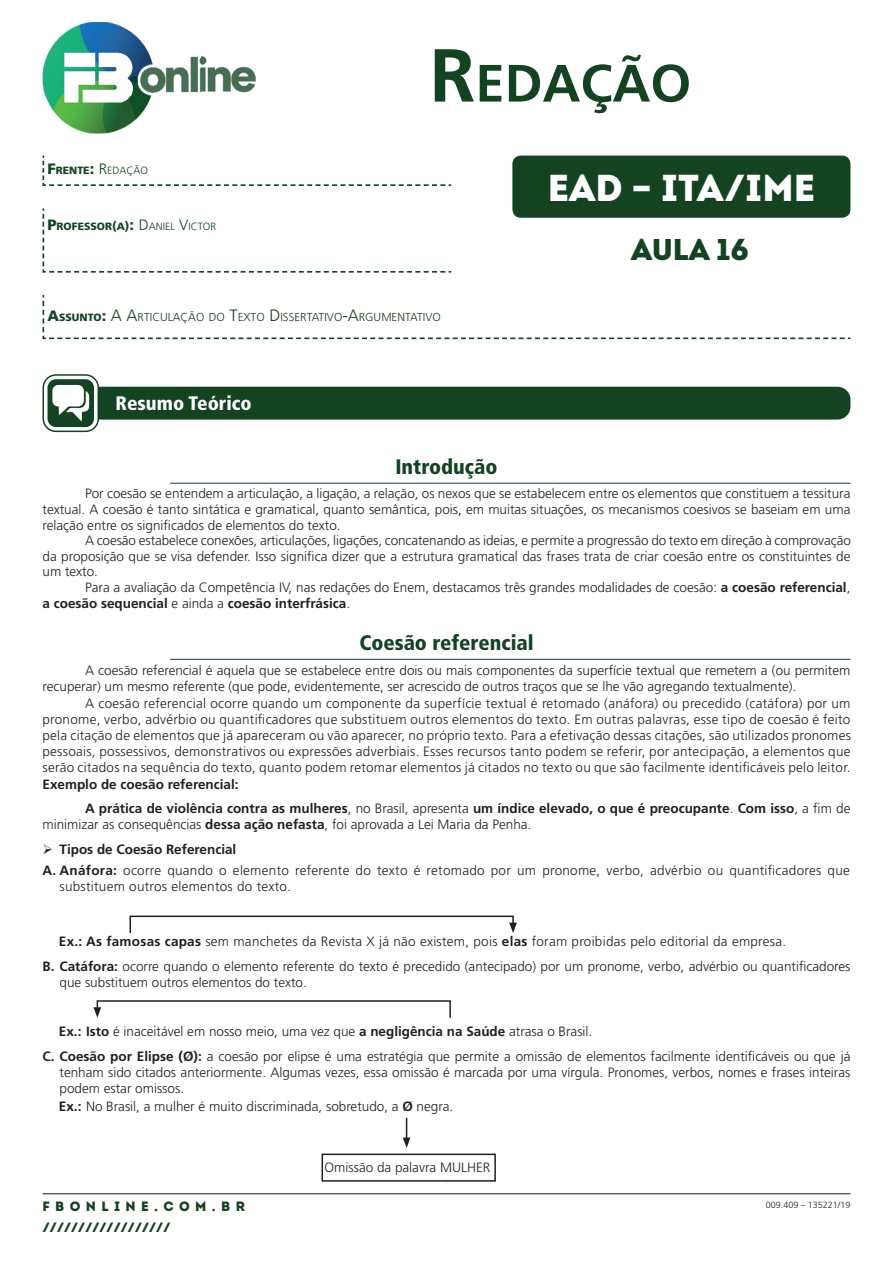
<style>
.page{position:relative;width:893px;height:1263px;background:#fff}
.page>*{position:absolute;margin:0;border:0;box-sizing:border-box;transform-origin:0 0}
.t1{font:700 52.5px "Frutiger";color:#144322}
.t2{font:900 37.5px "Intro";color:#fff}
.t3{font:900 30px "Intro";color:#144322}
.t4{font:900 condensed 21px "Frutiger";color:#144322}
.t5{font:900 condensed 19.5px "Frutiger";color:#fff}
.t6{font:300 13.5px/16.2px "Frutiger";color:#231f20}
.t7{font:300 13.5px/20.4px "Frutiger";letter-spacing:.02em;color:#231f20}
.t8{font:700 13.5px/24.8px "Frutiger";color:#231f20}
.t9{font:13.5px "Intro Black Caps";color:#144322}
.t10{font:900 13.5px "Intro";letter-spacing:.4em;color:#144322}
.t11{font:300 11.55px "Frutiger";color:#144322}
.t12{font:300 10.5px "Frutiger";color:#144322}
.t13{font:300 9px "Frutiger";color:#231f20}
.s1{font-weight:900;font-size:15px}
.s2{font-weight:900}
.s3{font-size:15px}
.s4{font-weight:900;font-size:12px}
.s5{font-size:75px}
.s6{font-style:inherit}
.s7{font-weight:900;font-size:10.5px}
.s8{font-size:16.5px}
.s9{font-weight:700}
.s10{font-weight:300}
</style>
<div class="page">
<svg style="left:42px;top:208px;width:410px;height:65px"></svg>
<svg style="left:42px;top:294px;width:809px;height:46px"></svg>
<svg style="left:42px;top:155px;width:410px;height:31px"></svg>
<img style="left:43px;top:22px;width:212px;height:111px">
<div style="left:512px;top:156px;width:338px;height:62px;background:#144322;border-radius:9px"></div>
<hr style="left:43px;top:1193px;width:807px;height:1px;background:#231f20">
<hr style="left:170px;top:483px;width:680px;height:1px;background:#144322">
<hr style="left:170px;top:659px;width:680px;height:1px;background:#144322">
<div style="left:78px;top:387px;width:772px;height:33px;background:#144322;border-radius:13px"></div>
<svg style="left:43px;top:375px;width:55px;height:56px"></svg>
<div style="left:43px;top:374px;width:56px;height:58px;border:2px solid #144322;border-radius:13px"></div>
<div style="left:48px;top:379px;width:46px;height:48px;background:#144322;border-radius:9px"></div>
<svg style="left:52px;top:385px;width:37px;height:37px"></svg>
<svg style="left:129px;top:915px;width:388px;height:19px"></svg>
<svg style="left:94px;top:1000px;width:357px;height:18px"></svg>
<svg style="left:403px;top:1118px;width:7px;height:30px"></svg>
<div style="left:322px;top:1153px;width:174px;height:29px;border:2px solid #231f20"></div>
<p class="t12" style="left:47px;top:165px;width:102px"><span class="s1">F</span><span class="s2">RENTE</span><span class="s1">:</span> <span class="s3">R</span>EDAÇÃO</p>
<p class="t12" style="left:47px;top:220px;width:170px"><span class="s1">P</span><span class="s2">ROFESSOR</span><span class="s4">(</span><span class="s2">A</span><span class="s4">)</span><span class="s1">:</span> <span class="s3">D</span>ANIEL <span class="s3">V</span>ICTOR</p>
<h1 class="t1" style="left:430px;top:52px;width:263px"><span class="s5">R</span>EDAÇÃO</h1>
<h2 class="t2" style="left:548px;top:163px;width:269px">EAD – ITA/IME</h2>
<h3 class="t3" style="left:631px;top:230px;width:119px">AULA <span class="s6">16</span></h3>
<p class="t11" style="left:47px;top:310px;width:395px"><span class="s1">A</span><span class="s7">SSUNTO</span><span class="s1">:</span> <span class="s8">A A</span>RTICULAÇÃO DO <span class="s8">T</span>EXTO <span class="s8">D</span>ISSERTATIVO<span class="s8">-A</span>RGUMENTATIVO</p>
<h3 class="t5" style="left:116px;top:392px;width:138px">Resumo Teórico</h3>
<h3 class="t4" style="left:395px;top:454px;width:104px">Introdução</h3>
<p class="t6" style="left:43px;top:486px;width:809px;line-height:15.6px;text-align:justify;text-indent:43px">Por coesão se entendem a articulação, a ligação, a relação, os nexos que se estabelecem entre os elementos que constituem a tessitura textual. A coesão é tanto sintática e gramatical, quanto semântica, pois, em muitas situações, os mecanismos coesivos se baseiam em uma relação entre os significados de elementos do texto.</p>
<p class="t6" style="left:43px;top:533px;width:810px;line-height:15.6px;text-align:justify;text-indent:43px">A coesão estabelece conexões, articulações, ligações, concatenando as ideias, e permite a progressão do texto em direção à comprovação da proposição que se visa defender. Isso significa dizer que a estrutura gramatical das frases trata de criar coesão entre os constituintes de um texto.</p>
<p class="t6" style="left:43px;top:579px;width:809px;text-indent:43px">Para a avaliação da Competência IV, nas redações do Enem, destacamos três grandes modalidades de coesão: <span class="s9">a coesão referencial</span>, <span class="s9">a coesão sequencial</span> e ainda a <span class="s9">coesão interfrásica</span>.</p>
<h3 class="t4" style="left:359px;top:630px;width:176px">Coesão referencial</h3>
<p class="t6" style="left:43px;top:662px;width:809px;text-indent:43px">A coesão referencial é aquela que se estabelece entre dois ou mais componentes da superfície textual que remetem a (ou permitem recuperar) um mesmo referente (que pode, evidentemente, ser acrescido de outros traços que se lhe vão agregando textualmente).</p>
<p class="t6" style="left:43px;top:695px;width:810px;text-align:justify;text-indent:43px">A coesão referencial ocorre quando um componente da superfície textual é retomado (anáfora) ou precedido (catáfora) por um pronome, verbo, advérbio ou quantificadores que substituem outros elementos do texto. Em outras palavras, esse tipo de coesão é feito pela citação de elementos que já apareceram ou vão aparecer, no próprio texto. Para a efetivação dessas citações, são utilizados pronomes pessoais, possessivos, demonstrativos ou expressões adverbiais. Esses recursos tanto podem se referir, por antecipação, a elementos que serão citados na sequência do texto, quanto podem retomar elementos já citados no texto ou que são facilmente identificáveis pelo leitor.</p>
<p class="t8" style="left:85px;top:771px;width:767px;text-indent:-43px">Exemplo de coesão referencial:<br>A prática de violência contra as mulheres<span class="s10">, no Brasil, apresenta</span> um índice elevado, o que é preocupante<span class="s10">.</span> Com isso<span class="s10">, a fim de</span></p>
<p class="t6" style="left:43px;top:817px;width:490px">minimizar as consequências <span class="s9">dessa ação nefasta</span>, foi aprovada a Lei Maria da Penha.</p>
<p class="t7" style="left:43px;top:839px;width:809px">➢ <span class="s9">Tipos de Coesão Referencial<br>A. Anáfora:</span> ocorre quando o elemento referente do texto é retomado por um pronome, verbo, advérbio ou quantificadores que</p>
<p class="t7" style="left:60px;top:876px;width:233px">substituem outros elementos do texto.</p>
<p class="t6" style="left:43px;top:929px;width:809px;line-height:24.8px;text-indent:16px"><span class="s9">Ex.: As famosas capas</span> sem manchetes da Revista X já não existem, pois <span class="s9">elas</span> foram proibidas pelo editorial da empresa.<br><span class="s9">B. Catáfora:</span> ocorre quando o elemento referente do texto é precedido (antecipado) por um pronome, verbo, advérbio ou quantificadores</p>
<p class="t6" style="left:60px;top:974px;width:249px">que substituem outros elementos do texto.</p>
<p class="t6" style="left:43px;top:1019px;width:809px;line-height:24.8px;text-indent:16px"><span class="s9">Ex.: Isto</span> é inaceitável em nosso meio, uma vez que <span class="s9">a negligência na Saúde</span> atrasa o Brasil.<br><span class="s9">C. Coesão por Elipse (Ø):</span> a coesão por elipse é uma estratégia que permite a omissão de elementos facilmente identificáveis ou que já</p>
<p class="t6" style="left:60px;top:1064px;width:792px">tenham sido citados anteriormente. Algumas vezes, essa omissão é marcada por uma vírgula. Pronomes, verbos, nomes e frases inteiras podem estar omissos.</p>
<p class="t6" style="left:59px;top:1098px;width:396px"><span class="s9">Ex.:</span> No Brasil, a mulher é muito discriminada, sobretudo, a <span class="s9">Ø</span> negra.</p>
<p class="t10" style="left:43px;top:1198px;width:204px">FBONLINE.COM.BR</p>
<p class="t9" style="left:43px;top:1218px;width:130px">//////////////////</p>
<p class="t6" style="left:324px;top:1159px;width:167px">Omissão da palavra MULHER</p>
<p class="t13" style="left:766px;top:1200px;width:86px">009.409 – 135221/19</p>
</div>
